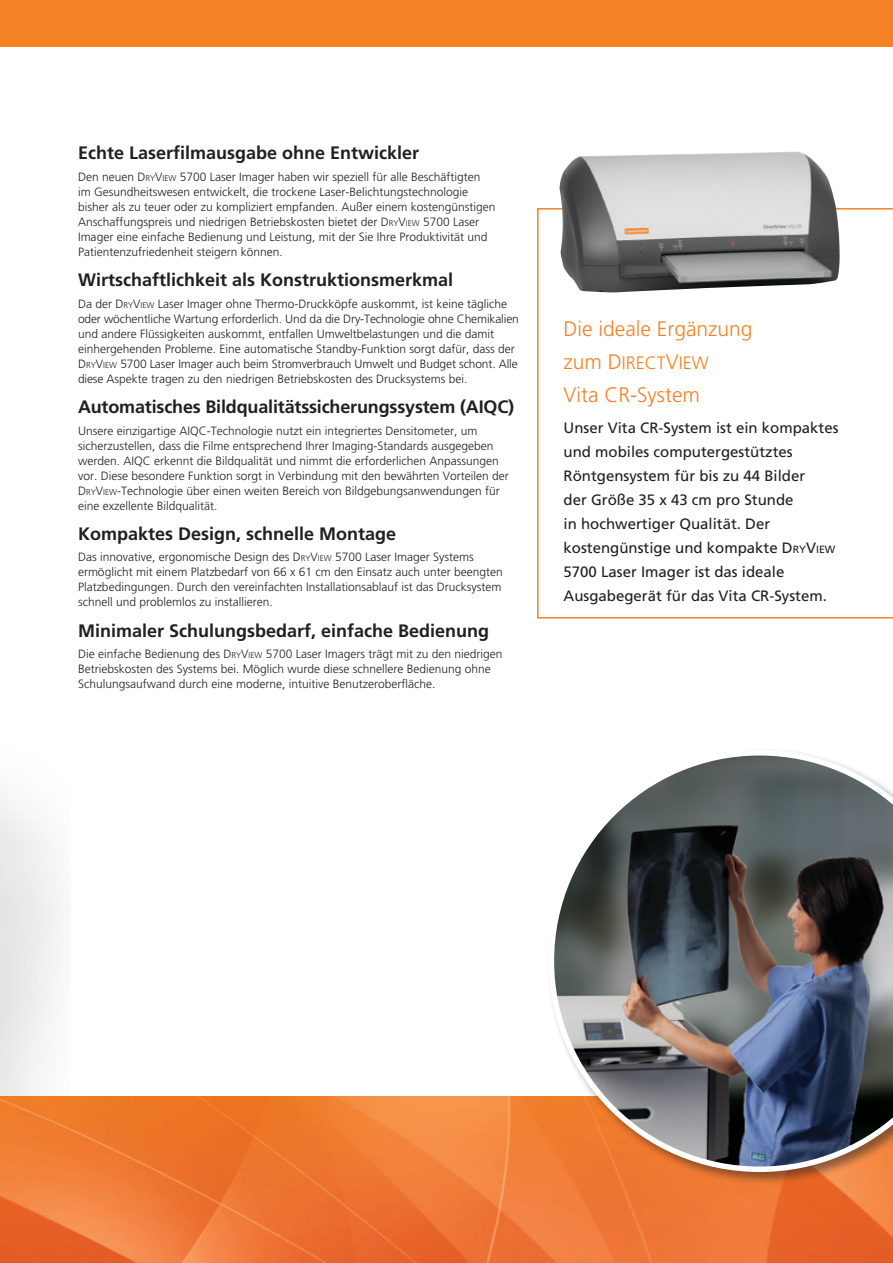
<style>
.page{position:relative;width:893px;height:1263px;background:#fff}
.page>*{position:absolute;margin:0;border:0;box-sizing:border-box;transform-origin:0 0}
.t1{font:300 21px "Frutiger";color:#f58125}
.t2{font:700 18px "Frutiger";color:#231f20}
.t3{font:300 18px "Frutiger";color:#f58125}
.t4{font:15px/24px "Frutiger";color:#231f20}
.t5{font:300 12px/15px "Frutiger";color:#231f20}
.s1{font-style:inherit}
.s2{font-size:8.4px}
.s3{font-size:21px}
.s4{font-size:10.5px}
</style>
<div class="page">
<svg style="left:537px;top:208px;width:356px;height:410px"></svg>
<img style="left:0;top:1096px;width:893px;height:167px">
<div style="left:0;top:0;width:893px;height:46px;background:#f58125"></div>
<img style="left:0;top:764px;width:9px;height:405px">
<img style="left:559px;top:151px;width:281px;height:141px">
<div style="left:546px;top:747px;width:347px;height:438px;background:#231f20;opacity:.5"></div>
<img style="left:549px;top:750px;width:344px;height:422px">
<h2 class="t2" style="left:78px;top:142px;width:343px">Echte Laserfilmausgabe ohne Entwickler</h2>
<p class="t5" style="left:78px;top:169px;width:419px">Den neuen <span class="s1">D</span><span class="s2">RY</span><span class="s1">V</span><span class="s2">IEW</span> 5700 Laser Imager haben wir speziell für alle Beschäftigten im Gesundheitswesen entwickelt, die trockene Laser-Belichtungstechnologie bisher als zu teuer oder zu kompliziert empfanden. Außer einem kostengünstigen Anschaffungspreis und niedrigen Betriebskosten bietet der <span class="s1">D</span><span class="s2">RY</span><span class="s1">V</span><span class="s2">IEW</span> 5700 Laser Imager eine einfache Bedienung und Leistung, mit der Sie Ihre Produktivität und Patientenzufriedenheit steigern können.</p>
<h2 class="t2" style="left:78px;top:269px;width:377px">Wirtschaftlichkeit als Konstruktionsmerkmal</h2>
<p class="t5" style="left:78px;top:296px;width:442px">Da der <span class="s1">D</span><span class="s2">RY</span><span class="s1">V</span><span class="s2">IEW</span> Laser Imager ohne Thermo-Druckköpfe auskommt, ist keine tägliche oder wöchentliche Wartung erforderlich. Und da die Dry-Technologie ohne Chemikalien und andere Flüssigkeiten auskommt, entfallen Umweltbelastungen und die damit einhergehenden Probleme. Eine automatische Standby-Funktion sorgt dafür, dass der <span class="s1">D</span><span class="s2">RY</span><span class="s1">V</span><span class="s2">IEW</span> 5700 Laser Imager auch beim Stromverbrauch Umwelt und Budget schont. Alle diese Aspekte tragen zu den niedrigen Betriebskosten des Drucksystems bei.</p>
<h2 class="t2" style="left:78px;top:396px;width:438px">Automatisches Bildqualitätssicherungssystem (AIQC)</h2>
<p class="t5" style="left:78px;top:423px;width:432px">Unsere einzigartige AIQC-Technologie nutzt ein integriertes Densitometer, um sicherzustellen, dass die Filme entsprechend Ihrer Imaging-Standards ausgegeben werden. AIQC erkennt die Bildqualität und nimmt die erforderlichen Anpassungen vor. Diese besondere Funktion sorgt in Verbindung mit den bewährten Vorteilen der <span class="s1">D</span><span class="s2">RY</span><span class="s1">V</span><span class="s2">IEW</span>-Technologie über einen weiten Bereich von Bildgebungsanwendungen für eine exzellente Bildqualität.</p>
<h2 class="t2" style="left:78px;top:523px;width:320px">Kompaktes Design, schnelle Montage</h2>
<p class="t5" style="left:78px;top:550px;width:426px">Das innovative, ergonomische Design des <span class="s1">D</span><span class="s2">RY</span><span class="s1">V</span><span class="s2">IEW</span> 5700 Laser Imager Systems ermöglicht mit einem Platzbedarf von 66 x 61 cm den Einsatz auch unter beengten Platzbedingungen. Durch den vereinfachten Installationsablauf ist das Drucksystem schnell und problemlos zu installieren.</p>
<h2 class="t2" style="left:78px;top:620px;width:413px">Minimaler Schulungsbedarf, einfache Bedienung</h2>
<p class="t5" style="left:78px;top:647px;width:426px">Die einfache Bedienung des <span class="s1">D</span><span class="s2">RY</span><span class="s1">V</span><span class="s2">IEW</span> 5700 Laser Imagers trägt mit zu den niedrigen<br>Betriebskosten des Systems bei. Möglich wurde diese schnellere Bedienung ohne<br>Schulungsaufwand durch eine moderne, intuitive Benutzeroberfläche.</p>
<h1 class="t1" style="left:563px;top:317px;width:191px">Die ideale Ergänzung</h1>
<h2 class="t3" style="left:563px;top:353px;width:147px"><span class="s3">zum D</span>IRECT<span class="s3">V</span>IEW</h2>
<h1 class="t1" style="left:563px;top:383px;width:138px">Vita CR-System</h1>
<p class="t4" style="left:563px;top:416px;width:277px">Unser Vita CR-System ist ein kompaktes und mobiles computergestütztes Röntgensystem für bis zu 44 Bilder<br>der Größe 35 x 43 cm pro Stunde<br>in hochwertiger Qualität. Der kostengünstige und kompakte <span class="s1">D</span><span class="s4">RY</span><span class="s1">V</span><span class="s4">IEW </span>5700 Laser Imager ist das ideale Ausgabegerät für das Vita CR-System.</p>
</div>
